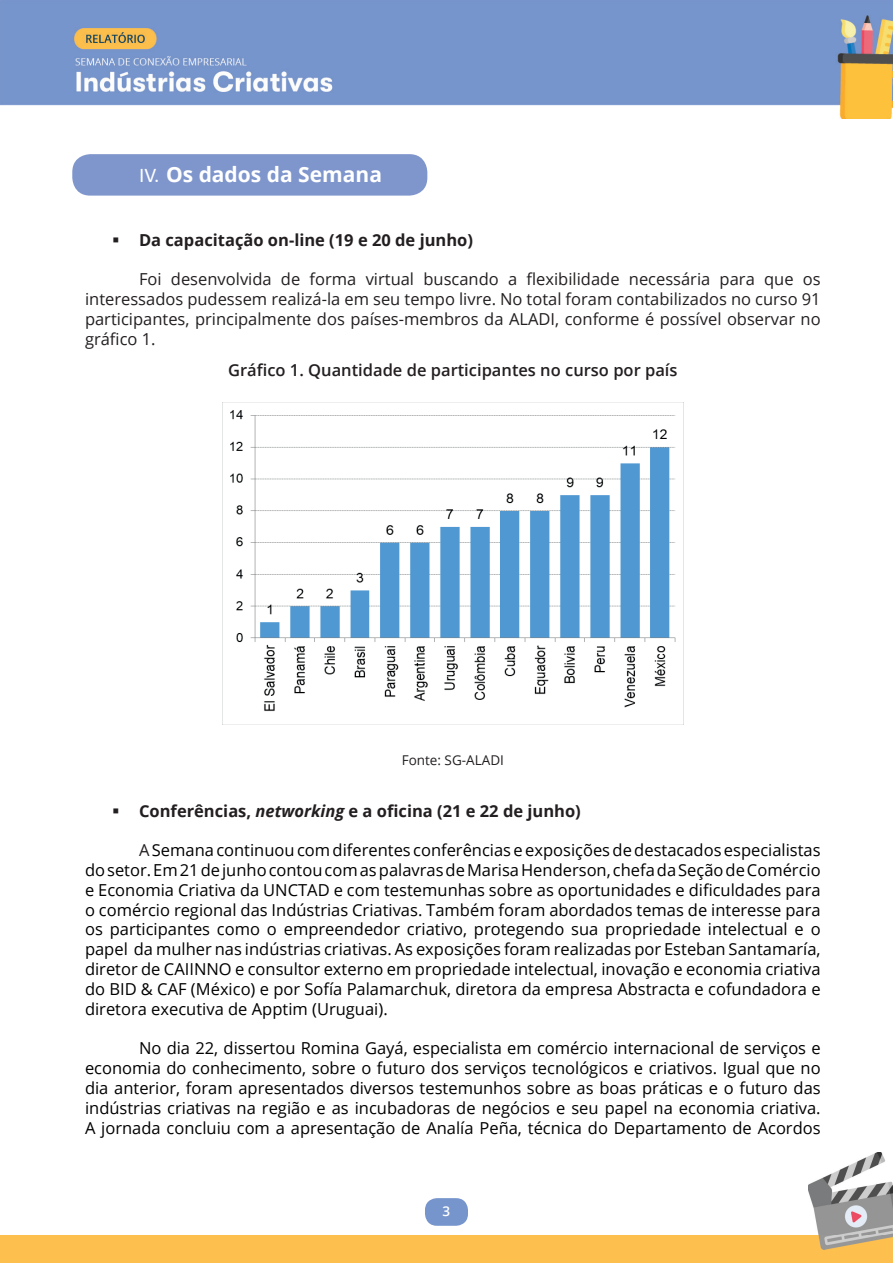
<style>
.page{position:relative;width:893px;height:1263px;background:#fff}
.page>*{position:absolute;margin:0;border:0;box-sizing:border-box;transform-origin:0 0}
.t1{font:700 21px "Open Sans";color:#fff}
.t2{font:16.5px/19.8px "Open Sans";color:#000001;text-align:justify}
.t3{font:16.5px/19.8px "Open Sans";color:#231f20;text-align:justify}
.t4{font:700 16.5px "Open Sans";color:#231f20}
.t5{font:600 16.5px "Open Sans";color:#231f20}
.t6{font:13.5px "Open Sans";color:#231f20}
.t7{font:600 13.5px "Open Sans";color:#fff}
.s1{font-family:"Calibri";font-weight:400}
.s2{font-style:italic}
.s3{color:#231f20}
</style>
<div class="page">
<div style="left:425px;top:1198px;width:43px;height:28px;background:#7695cc;border-radius:12px"></div>
<div style="left:0;top:1235px;width:893px;height:28px;background:#fdbf4d"></div>
<img style="left:808px;top:1152px;width:85px;height:97px">
<img style="left:0;top:0;width:893px;height:119px">
<div style="left:72px;top:154px;width:355px;height:42px;background:#7f96cc;border-radius:18px"></div>
<img style="left:222px;top:402px;width:462px;height:323px">
<p class="t1" style="left:139px;top:159px;width:244px"><span class="s1">IV.</span> Os dados da Semana</p>
<p class="t4" style="left:112px;top:228px;width:362px">▪ Da capacitação on-line (19 e 20 de junho)</p>
<p class="t3" style="left:85px;top:269px;width:737px;text-indent:54px">Foi desenvolvida de forma virtual buscando a flexibilidade necessária para que os interessados pudessem realizá-la em seu tempo livre. No total foram contabilizados no curso 91 participantes, principalmente dos países-membros da ALADI, conforme é possível observar no gráfico 1.</p>
<p class="t5" style="left:228px;top:359px;width:451px">Gráfico 1. Quantidade de participantes no curso por país</p>
<p class="t6" style="left:402px;top:751px;width:104px">Fonte: SG-ALADI</p>
<p class="t4" style="left:112px;top:799px;width:470px">▪ Conferências, <span class="s2">networking</span> e a oficina (21 e 22 de junho)</p>
<p class="t2" style="left:85px;top:840px;width:737px;text-indent:54px"><span class="s3">A</span> Semana continuou com diferentes conferências e exposições de destacados especialistas do setor. Em 21 de junho contou com as palavras de Marisa Henderson, chefa da Seção de Comércio e Economia Criativa da UNCTAD e com testemunhas sobre as oportunidades e dificuldades para o comércio regional das Indústrias Criativas. Também foram abordados temas de interesse para os participantes como o empreendedor criativo, protegendo sua propriedade intelectual e o papel da mulher nas indústrias criativas. As exposições foram realizadas por Esteban Santamaría, diretor de CAIINNO e consultor externo em propriedade intelectual, inovação e economia criativa do BID &amp; CAF (México) e por Sofía Palamarchuk, diretora da empresa Abstracta e cofundadora e diretora executiva de Apptim (Uruguai).</p>
<p class="t2" style="left:85px;top:1038px;width:737px;text-indent:54px">No dia 22, dissertou Romina Gayá, especialista em comércio internacional de serviços e economia do conhecimento, sobre o futuro dos serviços tecnológicos e criativos. Igual que no dia anterior, foram apresentados diversos testemunhos sobre as boas práticas e o futuro das indústrias criativas na região e as incubadoras de negócios e seu papel na economia criativa.<br>A jornada concluiu com a apresentação de Analía Peña, técnica do Departamento de Acordos</p>
<p class="t7" style="left:443px;top:1202px;width:9px">3</p>
</div>
